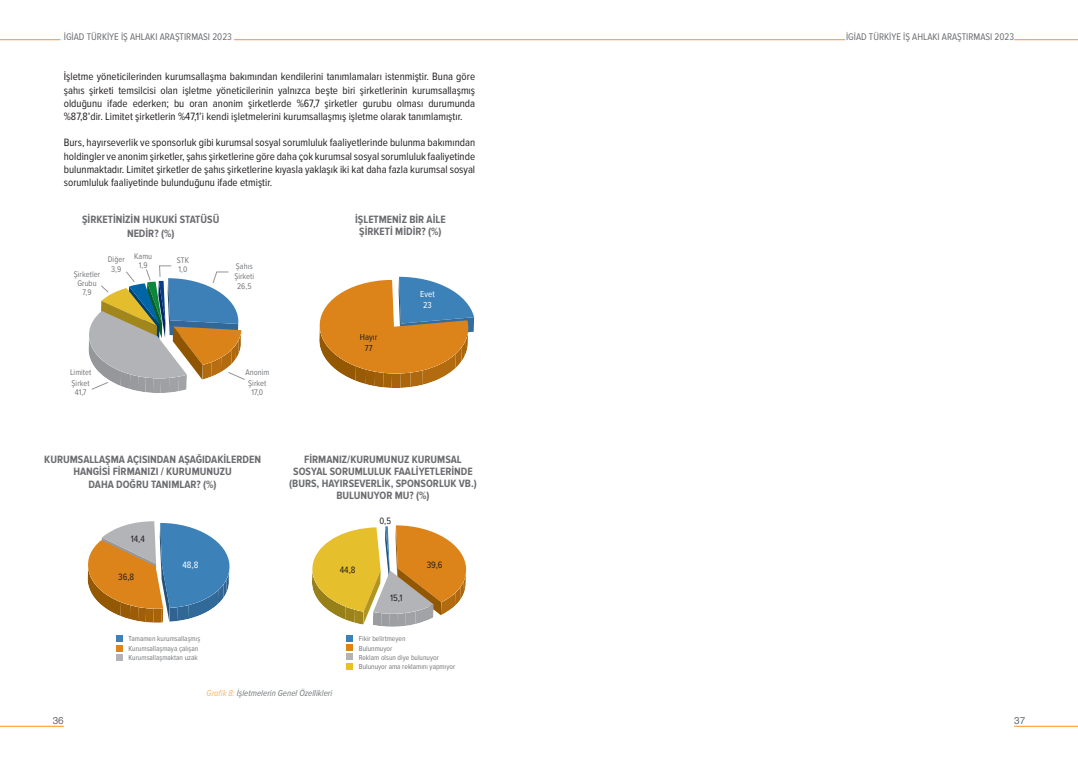
<style>
.page{position:relative;width:1078px;height:766px;background:#fff}
.page>*{position:absolute;margin:0;border:0;box-sizing:border-box;transform-origin:0 0}
.t1{font:11px/13.2px "Proxima Nova Cond";color:#231f20;text-align:justify}
.t2{font:700 11px/12px "Proxima Nova Cond";color:#6c6d70;text-align:center}
.t3{font:10px "Proxima Nova Cond";color:#6c6d70}
.t4{font:10px "Helvetica";color:#6c6d70}
.t5{font:9.6px "Proxima Nova Cond";color:#231f20}
.t6{font:9.6px "Proxima Nova Cond";color:#fff}
.t7{font:italic 9px "Proxima Nova Cond";color:#76787b}
.t8{font:9px "Proxima Nova Cond";color:#231f20}
.t9{font:9px "Proxima Nova Cond";color:#fff}
.t10{font:8.5px "Proxima Nova Cond";color:#76787b}
.t11{font:7.5px "Proxima Nova Cond";color:#76787b}
.s1{color:#fbb56a}
</style>
<div class="page">
<hr style="left:0;top:39px;width:60px;height:1px;background:#f7931d">
<hr style="left:0;top:725px;width:64px;height:1px;background:#f7931d">
<hr style="left:1013px;top:39px;width:64px;height:1px;background:#f7931d">
<hr style="left:1013px;top:725px;width:64px;height:1px;background:#f7931d">
<hr style="left:234px;top:39px;width:610px;height:1px;background:#f7931d">
<svg style="left:319px;top:277px;width:155px;height:111px"></svg>
<svg style="left:88px;top:265px;width:157px;height:128px"></svg>
<svg style="left:88px;top:521px;width:142px;height:101px"></svg>
<svg style="left:312px;top:525px;width:154px;height:101px"></svg>
<div style="left:116px;top:635px;width:7px;height:6px;background:#3c81b9"></div>
<div style="left:116px;top:644px;width:7px;height:7px;background:#dd8519"></div>
<div style="left:116px;top:654px;width:7px;height:6px;background:#b2b3b7"></div>
<div style="left:346px;top:635px;width:7px;height:6px;background:#3c81b9"></div>
<div style="left:346px;top:644px;width:7px;height:7px;background:#dd8519"></div>
<div style="left:346px;top:653px;width:7px;height:7px;background:#b2b3b7"></div>
<div style="left:346px;top:662px;width:7px;height:7px;background:#e7c02a"></div>
<p class="t3" style="left:64px;top:31px;width:170px">İGİAD TÜRKİYE İŞ AHLAKI ARAŞTIRMASI 2023</p>
<p class="t3" style="left:845px;top:31px;width:170px">İGİAD TÜRKİYE İŞ AHLAKI ARAŞTIRMASI 2023</p>
<p class="t1" style="left:64px;top:70px;width:413px">İşletme yöneticilerinden kurumsallaşma bakımından kendilerini tanımlamaları istenmiştir. Buna göre şahıs şirketi temsilcisi olan işletme yöneticilerinin yalnızca beşte biri şirketlerinin kurumsallaşmış olduğunu ifade ederken; bu oran anonim şirketlerde %67,7 şirketler gurubu olması durumunda %87,8’dir. Limitet şirketlerin %47,1’i kendi işletmelerini kurumsallaşmış işletme olarak tanımlamıştır.</p>
<p class="t1" style="left:64px;top:136px;width:413px">Burs, hayırseverlik ve sponsorluk gibi kurumsal sosyal sorumluluk faaliyetlerinde bulunma bakımından holdingler ve anonim şirketler, şahıs şirketlerine göre daha çok kurumsal sosyal sorumluluk faaliyetinde bulunmaktadır. Limitet şirketler de şahıs şirketlerine kıyasla yaklaşık iki kat daha fazla kurumsal sosyal sorumluluk faaliyetinde bulunduğunu ifade etmiştir.</p>
<p class="t2" style="left:82px;top:214px;width:139px">ŞİRKETİNİZİN HUKUKİ STATÜSÜ</p>
<p class="t2" style="left:127px;top:227px;width:49px">NEDİR? (%)</p>
<p class="t10" style="left:74px;top:269px;width:28px">Şirketler</p>
<p class="t10" style="left:77px;top:278px;width:21px">Grubu</p>
<p class="t10" style="left:82px;top:287px;width:11px">7,9</p>
<p class="t10" style="left:108px;top:255px;width:19px">Diğer</p>
<p class="t10" style="left:111px;top:264px;width:12px">3,9</p>
<p class="t10" style="left:134px;top:251px;width:19px">Kamu</p>
<p class="t10" style="left:139px;top:261px;width:10px">1,9</p>
<p class="t10" style="left:177px;top:255px;width:14px">STK</p>
<p class="t10" style="left:178px;top:265px;width:10px">1,0</p>
<p class="t10" style="left:236px;top:261px;width:18px">Şahıs</p>
<p class="t10" style="left:234px;top:272px;width:21px">Şirketi</p>
<p class="t10" style="left:237px;top:281px;width:16px">26,5</p>
<p class="t10" style="left:70px;top:367px;width:23px">Limitet</p>
<p class="t10" style="left:72px;top:378px;width:20px">Şirket</p>
<p class="t10" style="left:75px;top:387px;width:13px">41,7</p>
<p class="t10" style="left:245px;top:367px;width:25px">Anonim</p>
<p class="t10" style="left:248px;top:378px;width:20px">Şirket</p>
<p class="t10" style="left:251px;top:387px;width:13px">17,0</p>
<p class="t2" style="left:355px;top:214px;width:92px">İŞLETMENİZ BİR AİLE</p>
<p class="t2" style="left:359px;top:226px;width:84px">ŞİRKETİ MİDİR? (%)</p>
<p class="t8" style="left:360px;top:332px;width:19px">Hayır</p>
<p class="t8" style="left:365px;top:342px;width:9px">77</p>
<p class="t9" style="left:420px;top:288px;width:16px">Evet</p>
<p class="t9" style="left:423px;top:299px;width:10px">23</p>
<p class="t2" style="left:44px;top:453px;width:218px">KURUMSALLAŞMA AÇISINDAN AŞAĞIDAKİLERDEN<br>HANGİSİ FİRMANIZI / KURUMUNUZU</p>
<p class="t2" style="left:89px;top:479px;width:129px">DAHA DOĞRU TANIMLAR? (%)</p>
<p class="t5" style="left:131px;top:533px;width:16px">14,4</p>
<p class="t5" style="left:118px;top:571px;width:18px">36,8</p>
<p class="t6" style="left:182px;top:559px;width:17px">48,8</p>
<p class="t11" style="left:128px;top:634px;width:73px">Tamamen kurumsallaşmış</p>
<p class="t11" style="left:128px;top:643px;width:71px">Kurumsallaşmaya çalışan</p>
<p class="t11" style="left:128px;top:653px;width:71px">Kurumsallaşmaktan uzak</p>
<p class="t2" style="left:304px;top:453px;width:159px">FİRMANIZ/KURUMUNUZ KURUMSAL</p>
<p class="t2" style="left:289px;top:465px;width:189px">SOSYAL SORUMLULUK FAALİYETLERİNDE (BURS, HAYIRSEVERLİK, SPONSORLUK VB.)<br>BULUNUYOR MU? (%)</p>
<p class="t5" style="left:340px;top:564px;width:17px">44,8</p>
<p class="t5" style="left:379px;top:515px;width:13px">0,5</p>
<p class="t5" style="left:390px;top:592px;width:14px">15,1</p>
<p class="t5" style="left:426px;top:559px;width:17px">39,6</p>
<p class="t11" style="left:359px;top:634px;width:48px">Fikir belirtmeyen</p>
<p class="t11" style="left:359px;top:643px;width:35px">Bulunmuyor</p>
<p class="t11" style="left:359px;top:653px;width:82px">Reklam olsun diye bulunuyor</p>
<p class="t11" style="left:359px;top:662px;width:98px">Bulunuyor ama reklamını yapmıyor</p>
<p class="t7" style="left:206px;top:688px;width:127px"><span class="s1">Grafik 8:</span> İşletmelerin Genel Özellikleri</p>
<p class="t4" style="left:53px;top:711px;width:13px">36</p>
<p class="t4" style="left:1013px;top:711px;width:13px">37</p>
</div>
